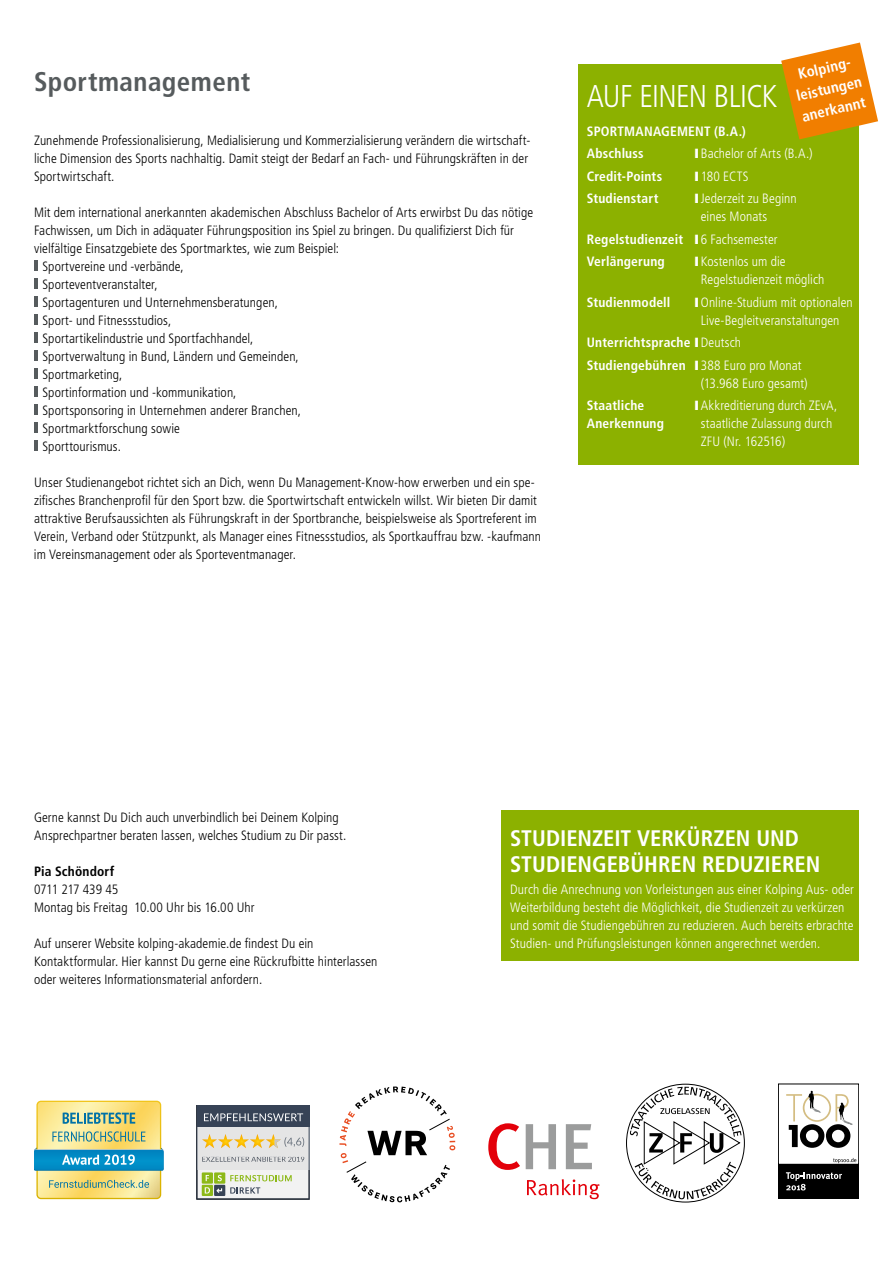
<style>
.page{position:relative;width:893px;height:1263px;background:#fff}
.page>*{position:absolute;margin:0;border:0;box-sizing:border-box;transform-origin:0 0}
.t1{font:300 condensed 31.5px "Frutiger LT Std";letter-spacing:-.025em;color:#fff}
.t2{font:700 condensed 27px "Frutiger LT Std";color:#565b5d}
.t3{font:700 condensed 22.5px/25.5px "Frutiger LT Std";color:#fff}
.t4{font:700 condensed 15px/21px "Frutiger LT Std";color:#fff;text-align:center}
.t5{font:300 condensed 13.5px/18px "Frutiger LT Std";letter-spacing:.005em;color:#000}
.t6{font:300 condensed 13.5px/18px "Frutiger LT Std";letter-spacing:.005em;color:#fff}
.t7{font:700 condensed 13.5px/22.5px "Frutiger LT Std";letter-spacing:.015em;color:#fff}
.t8{font:700 condensed 13.5px "Frutiger LT Std";letter-spacing:.015em;color:#000}
.s1{font-weight:300}
</style>
<div class="page">
<div style="left:502px;top:810px;width:357px;height:150px;background:#8cb100"></div>
<svg style="left:34px;top:1101px;width:130px;height:98px;background:#b8c998"></svg>
<svg style="left:488px;top:1123px;width:32px;height:47px"></svg>
<svg style="left:526px;top:1124px;width:66px;height:45px"></svg>
<svg style="left:527px;top:1179px;width:73px;height:20px"></svg>
<div style="left:197px;top:1105px;width:112px;height:94px;background:#f2f2f2"></div>
<div style="left:197px;top:1105px;width:112px;height:64px;background:#e5e5e5"></div>
<svg style="left:199px;top:1107px;width:108px;height:20px;background:#485364"></svg>
<div style="left:202px;top:1172px;width:11px;height:12px;background:#8db918"></div>
<svg style="left:202px;top:1185px;width:11px;height:11px"></svg>
<div style="left:214px;top:1172px;width:11px;height:12px;background:#8db918"></div>
<div style="left:214px;top:1185px;width:11px;height:11px;background:#374356"></div>
<div style="left:197px;top:1105px;width:112px;height:94px;border:1px solid #374356"></div>
<img style="left:267px;top:1113px;width:36px;height:8px">
<img style="left:288px;top:1156px;width:16px;height:6px">
<img style="left:284px;top:1137px;width:20px;height:10px">
<svg style="left:230px;top:1175px;width:62px;height:6px"></svg>
<svg style="left:230px;top:1187px;width:30px;height:6px"></svg>
<svg style="left:206px;top:1175px;width:3px;height:6px"></svg>
<svg style="left:218px;top:1175px;width:4px;height:6px"></svg>
<svg style="left:205px;top:1187px;width:18px;height:7px"></svg>
<svg style="left:202px;top:1134px;width:79px;height:14px"></svg>
<div style="left:778px;top:1164px;width:81px;height:35px;background:#000"></div>
<svg style="left:786px;top:1172px;width:56px;height:18px"></svg>
<div style="left:778px;top:1084px;width:81px;height:80px;border:1px solid #000"></div>
<svg style="left:833px;top:1158px;width:23px;height:5px"></svg>
<svg style="left:786px;top:1091px;width:67px;height:57px"></svg>
<svg style="left:339px;top:1086px;width:116px;height:116px"></svg>
<svg style="left:630px;top:1087px;width:111px;height:112px"></svg>
<svg style="left:34px;top:260px;width:3px;height:11px"></svg>
<svg style="left:34px;top:278px;width:3px;height:11px"></svg>
<svg style="left:34px;top:296px;width:3px;height:11px"></svg>
<svg style="left:34px;top:314px;width:3px;height:11px"></svg>
<svg style="left:34px;top:332px;width:3px;height:11px"></svg>
<svg style="left:34px;top:350px;width:3px;height:11px"></svg>
<svg style="left:34px;top:368px;width:3px;height:11px"></svg>
<svg style="left:34px;top:386px;width:3px;height:11px"></svg>
<svg style="left:34px;top:404px;width:3px;height:11px"></svg>
<svg style="left:34px;top:422px;width:3px;height:11px"></svg>
<svg style="left:34px;top:440px;width:3px;height:11px"></svg>
<div style="left:578px;top:64px;width:281px;height:400px;background:#8cb100"></div>
<svg style="left:781px;top:43px;width:97px;height:96px"></svg>
<h2 class="t2" style="left:34px;top:65px;width:218px">Sportmanagement</h2>
<p class="t5" style="left:34px;top:131px;width:498px">Zunehmende Professionalisierung, Medialisierung und Kommerzialisierung verändern die wirtschaft&shy;liche Dimension des Sports nachhaltig. Damit steigt der Bedarf an Fach- und Führungskräften in der<br>Sportwirtschaft.</p>
<p class="t5" style="left:34px;top:203px;width:501px">Mit dem international anerkannten akademischen Abschluss Bachelor of Arts erwirbst Du das nötige Fachwissen, um Dich in adäquater Führungsposition ins Spiel zu bringen. Du qualifizierst Dich für vielfältige Einsatzgebiete des Sportmarktes, wie zum Beispiel:<br>Sportvereine und -verbände,<br>Sporteventveranstalter,<br>Sportagenturen und U nternehmensberatungen,<br>Sport- und Fitnessstudios,<br>Sportartikelindustrie und Sportfachhandel,<br>Sportverwaltung in Bund, Ländern und Gemeinden,<br>Sportmarketing,<br>Sportinformation und -kommunikation,<br>Sportsponsoring in U nternehmen anderer Branchen,<br>Sportmarktforschung sowie<br>Sporttourismus.</p>
<p class="t5" style="left:34px;top:473px;width:509px">U nser Studienangebot richtet sich an Dich, wenn Du Management-Know-how erwerben und ein spe&shy;zifisches Branchenprofil für den Sport bzw. die Sportwirtschaft entwickeln willst. Wir bieten Dir damit attraktive Berufsaussichten als Führungskraft in der Sportbranche, beispielsweise als Sportreferent im Verein, Verband oder Stützpunkt, als Manager eines Fitnessstudios, als Sportkauffrau bzw. -kaufmann im Vereinsmanagement oder als Sporteventmanager.</p>
<p class="t4" style="left:789px;top:66px;width:70px;rotate:-13deg">Kolping&shy;leistungen anerkannt</p>
<h1 class="t1" style="left:587px;top:78px;width:189px">Auf einen Blick</h1>
<p class="t7" style="left:587px;top:120px;width:161px">Sportmanagement (B.A.)<br>Abschluss</p>
<p class="t6" style="left:695px;top:145px;width:119px">❙Bachelor of Arts (B.A.)</p>
<p class="t7" style="left:587px;top:165px;width:77px">Credit-Points</p>
<p class="t6" style="left:695px;top:167px;width:36px">❙180 ECTS</p>
<p class="t7" style="left:587px;top:187px;width:73px">Studienstart</p>
<p class="t6" style="left:701px;top:190px;width:97px;text-indent:-6px">❙Jederzeit zu Beginn eines Monats</p>
<p class="t7" style="left:587px;top:228px;width:192px">Regelstudienzeit ❙<span class="s1">6 Fachsemester<br></span>Verlängerung</p>
<p class="t6" style="left:707px;top:253px;width:118px;text-indent:-13px">❙ Kostenlos um die egelstudienzeit möglich</p>
<p class="t7" style="left:587px;top:291px;width:85px">Studienmodell</p>
<p class="t6" style="left:695px;top:293px;width:159px;text-align:center">❙Online-Studium mit optionalen ive-Begleitveranstaltungen</p>
<p class="t7" style="left:587px;top:331px;width:216px">Unterrichtsprache ❙<span class="s1">Deutsch<br></span>Studiengebühren ❙<span class="s1">388 Euro pro Monat</span></p>
<p class="t6" style="left:701px;top:374px;width:108px">(13.968 Euro gesamt)</p>
<p class="t7" style="left:587px;top:394px;width:59px">Staatliche</p>
<p class="t6" style="left:695px;top:397px;width:144px">❙Akkreditierung durch ZEvA,</p>
<p class="t7" style="left:587px;top:412px;width:79px">Anerkennung</p>
<p class="t6" style="left:701px;top:415px;width:133px">staatliche Zulassung durch<br>ZFU (N r. 162516)</p>
<p class="t5" style="left:34px;top:809px;width:314px">Gerne kannst Du Dich auch unverbindlich bei Deinem Kolping<br>Ansprechpartner beraten lassen, welches Studium zu Dir passt.</p>
<p class="t8" style="left:34px;top:864px;width:82px">Pia Schöndorf</p>
<p class="t5" style="left:34px;top:881px;width:222px">0711 217 439 45<br>Montag bis Freitag 10.00 Uhr bis 16.00 Uhr</p>
<p class="t5" style="left:34px;top:935px;width:345px">Auf unserer Website kolping-akademie.de findest Du ein<br>Kontaktformular. Hier kannst Du gerne eine Rückrufbitte hinterlassen oder weiteres Informationsmaterial anfordern.</p>
<h3 class="t3" style="left:510px;top:826px;width:312px">Studienzeit verkürzen und<br>Studiengebühren reduzieren</h3>
<p class="t6" style="left:510px;top:881px;width:345px">Durch die Anrechnung von Vorleistungen aus einer Kolping Aus- oder Weiterbildung besteht die Möglichkeit, die Studienzeit zu verkürzen und somit die Studiengebühren zu reduzieren. Auch bereits erbrachte Studien- und Prüfungsleistungen können angerechnet werden.</p>
</div>
